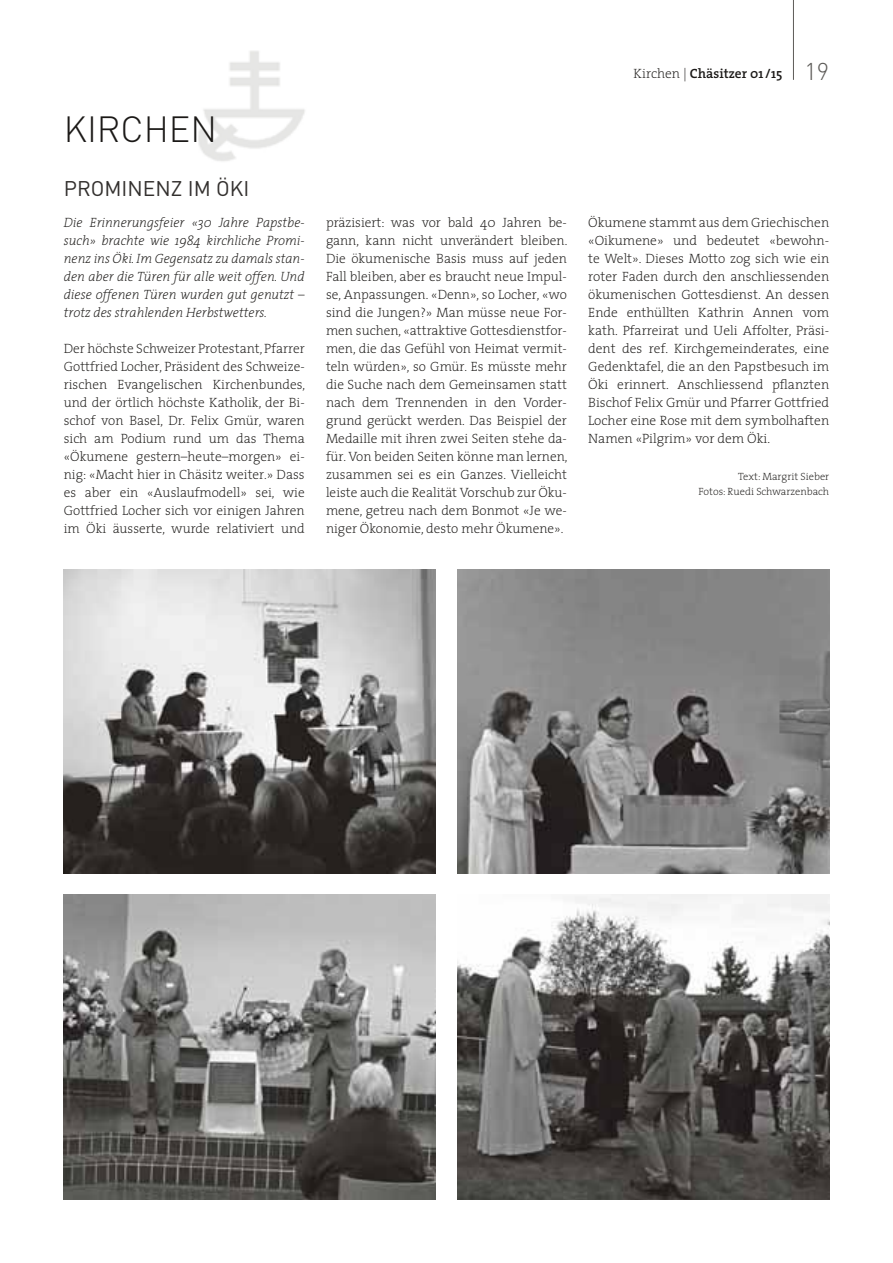
<style>
.page{position:relative;width:893px;height:1263px;background:#fff}
.page>*{position:absolute;margin:0;border:0;box-sizing:border-box;transform-origin:0 0}
.t1{font:300 36px "DIN";color:#1b1917}
.t2{font:21px "DIN";color:#322f2d}
.t3{font:200 13.5px/18px "The Serif";color:#1b1917;text-align:justify}
.t4{font:italic 200 13.5px/18px "The Serif";color:#1b1917;text-align:justify}
.t5{font:600 13.5px "The Serif";color:#1b1917}
.t6{font:200 10.5px/15px "The Serif";color:#1b1917;text-align:right}
.s1{font-weight:200}
.s2{font-family:"DIN";font-weight:300;font-size:24px;color:#5c5a57}
</style>
<div class="page">
<hr style="left:793px;top:0;width:1px;height:80px;background:#5c5a57">
<img style="left:198px;top:51px;width:107px;height:110px">
<img style="left:64px;top:569px;width:372px;height:304px">
<img style="left:457px;top:569px;width:372px;height:304px">
<img style="left:64px;top:895px;width:372px;height:304px">
<img style="left:457px;top:895px;width:372px;height:304px">
<h1 class="t1" style="left:64px;top:116px;width:155px">KIRCHEN</h1>
<h2 class="t2" style="left:64px;top:181px;width:187px">PROMINENZ IM ÖKI</h2>
<p class="t4" style="left:64px;top:215px;width:242px">Die Erinnerungsfeier «30 Jahre Papstbe&shy;such» brachte wie 1984 kirchliche Promi&shy;nenz ins Öki. Im Gegensatz zu damals stan&shy;den aber die Türen für alle weit offen. Und diese offenen Türen wurden gut genutzt – trotz des strahlenden Herbstwetters.</p>
<p class="t3" style="left:64px;top:341px;width:243px">Der höchste Schweizer Protestant, Pfarrer Gottfried Locher, Präsident des Schweize&shy;rischen Evangelischen Kirchenbundes, und der örtlich höchste Katholik, der Bi&shy;schof von Basel, Dr. Felix Gmür, waren sich am Podium rund um das Thema «Ökumene gestern–heute–morgen» ei&shy;nig: «Macht hier in Chäsitz weiter.» Dass es aber ein «Auslaufmodell» sei, wie Gottfried Locher sich vor einigen Jahren im Öki äusserte, wurde relativiert und</p>
<p class="t5" style="left:634px;top:68px;width:197px"><span class="s1">Kirchen |</span> Chäsitzer 01 / 15 <span class="s2">19</span></p>
<p class="t3" style="left:326px;top:215px;width:243px">präzisiert: was vor bald 40 Jahren be&shy;gann, kann nicht unverändert bleiben.<br>Die ökumenische Basis muss auf jeden Fall bleiben, aber es braucht neue Impul&shy;se, Anpassungen. «Denn», so Locher, «wo sind die Jungen?» Man müsse neue For&shy;men suchen, «attraktive Gottesdienstfor&shy;men, die das Gefühl von Heimat vermit&shy;teln würden», so Gmür. Es müsste mehr die Suche nach dem Gemeinsamen statt nach dem Trennenden in den Vorder&shy;grund gerückt werden. Das Beispiel der Medaille mit ihren zwei Seiten stehe da&shy;für. Von beiden Seiten könne man lernen, zusammen sei es ein Ganzes. Vielleicht leiste auch die Realität Vorschub zur Öku&shy;mene, getreu nach dem Bonmot «Je we&shy;niger Ökonomie, desto mehr Ökumene».</p>
<p class="t3" style="left:588px;top:215px;width:242px">Ökumene stammt aus dem Griechischen «Oikumene» und bedeutet «bewohn&shy;te Welt». Dieses Motto zog sich wie ein roter Faden durch den anschliessenden ökumenischen Gottesdienst. An dessen Ende enthüllten Kathrin Annen vom kath. Pfarreirat und Ueli Affolter, Präsi&shy;dent des ref. Kirchgemeinderates, eine Gedenktafel, die an den Papstbesuch im Öki erinnert. Anschliessend pflanzten Bischof Felix Gmür und Pfarrer Gottfried Locher eine Rose mit dem symbolhaften Namen «Pilgrim» vor dem Öki.</p>
<p class="t6" style="left:698px;top:470px;width:132px">Text: Margrit Sieber<br>Fotos: Ruedi Schwarzenbach</p>
</div>
